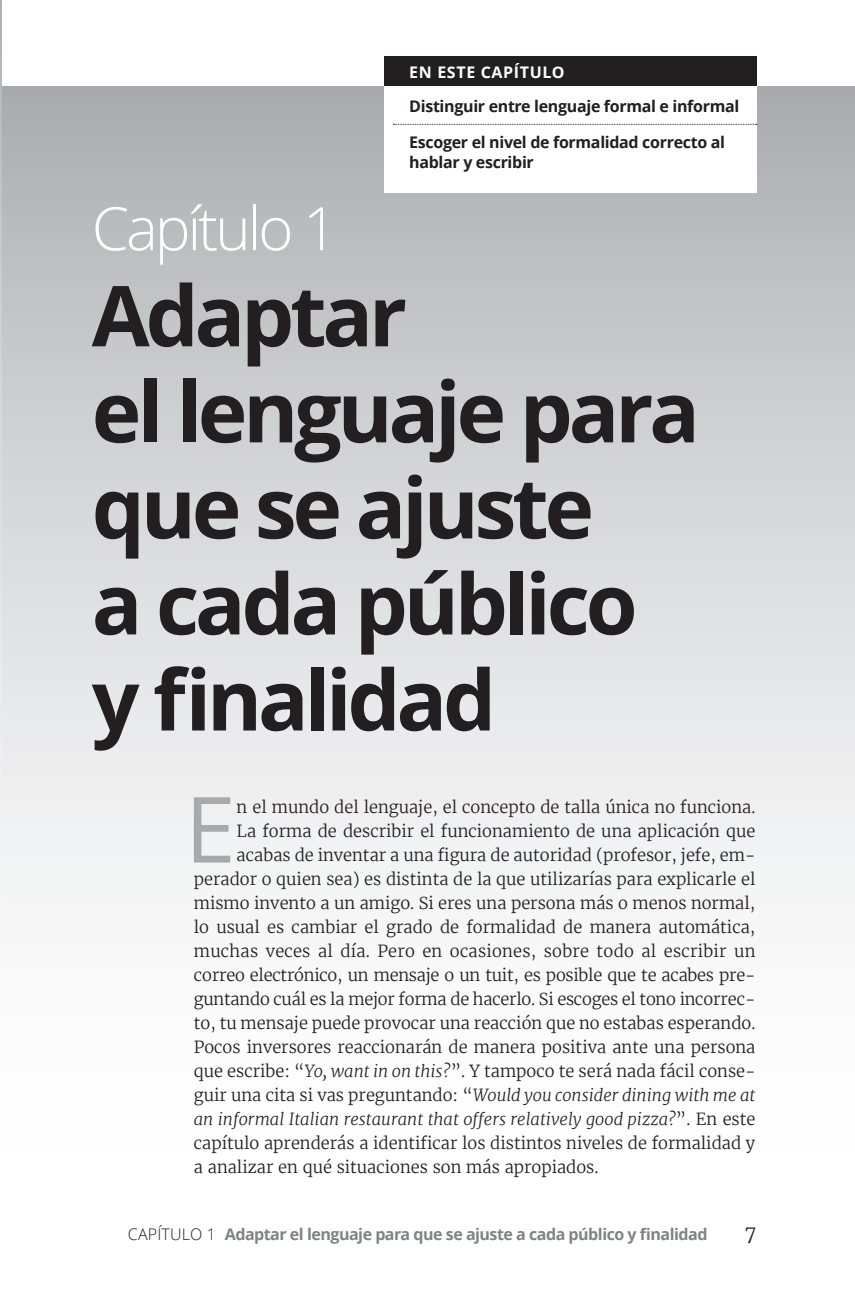
<style>
.page{position:relative;width:855px;height:1307px;background:#fff}
.page>*{position:absolute;margin:0;border:0;box-sizing:border-box;transform-origin:0 0}
.t1{font:91.4px "Open Sans";color:#a8a9ad}
.t2{font:700 84px/96px "Open Sans";letter-spacing:-.05em;color:#231f20}
.t3{font:300 60px "Open Sans";letter-spacing:-.05em;color:#fff}
.t4{font:20px "Merriweather Light EB";color:#231f20}
.t5{font:16.4px/24px "Merriweather Light EB";color:#231f20;text-align:right}
.t6{font:16.4px/24px "Merriweather Light Italic EB";color:#231f20}
.t7{font:16px "Open Sans Bold EB";letter-spacing:-.03em;color:#808285}
.t8{font:700 16px/20px "Open Sans";letter-spacing:-.02em;color:#231f20}
.t9{font:16px "Open Sans Bold EB";letter-spacing:-.02em;color:#231f20}
.t10{font:16px "Open Sans Bold EB";letter-spacing:.04em;color:#fff}
.s1{font-family:"Merriweather Light Italic EB"}
.s2{font-family:"Merriweather Light EB"}
.s3{font-family:"Open Sans";font-weight:300;color:#231f20}
</style>
<div class="page">
<div style="left:2px;top:87px;width:852px;height:1124px;background:linear-gradient(to bottom,#b2b4b7,#fff)"></div>
<svg style="left:0;top:3px;width:2px;height:875px;background:#d5d6d8"></svg>
<div style="left:384px;top:57px;width:372px;height:30px;background:#231f20"></div>
<div style="left:384px;top:87px;width:372px;height:106px;background:#fff"></div>
<svg style="left:393px;top:124px;width:364px;height:1px"></svg>
<p class="t10" style="left:409px;top:61px;width:157px">EN ESTE CAPÍTULO</p>
<p class="t9" style="left:409px;top:95px;width:331px">Distinguir entre lenguaje formal e informal</p>
<p class="t8" style="left:409px;top:132px;width:317px">Escoger el nivel de formalidad correcto al hablar y escribir</p>
<h3 class="t3" style="left:92px;top:187px;width:247px">Capítulo 1</h3>
<h2 class="t2" style="left:92px;top:266px;width:609px">Adaptar<br>el lenguaje para que se ajuste<br>a cada público y finalidad</h2>
<h1 class="t1" style="left:185px;top:766px;width:52px">E</h1>
<p class="t5" style="left:194px;top:794px;width:563px">n el mundo del lenguaje, el concepto de talla única no funciona.<br>La forma de describir el funcionamiento de una aplicación que acabas de inventar a una figura de autoridad (profesor, jefe, em&shy;perador o quien sea) es distinta de la que utilizarías para explicarle el mismo invento a un amigo. Si eres una persona más o menos normal, lo usual es cambiar el grado de formalidad de manera automática, muchas veces al día. Pero en ocasiones, sobre todo al escribir un correo electrónico, un mensaje o un tuit, es posible que te acabes pre&shy;guntando cuál es la mejor forma de hacerlo. Si escoges el tono incorrec&shy;to, tu mensaje puede provocar una reacción que no estabas esperando.<br>Pocos inversores reaccionarán de manera positiva ante una persona que escribe: “<span class="s1">Yo, want in on this?</span>”. Y tampoco te será nada fácil conse-</p>
<p class="t6" style="left:194px;top:1083px;width:563px"><span class="s2">guir una cita si vas preguntando: “</span>Would you consider dining with me at an informal Italian restaurant that offers relatively good pizza?<span class="s2">”. En este</span></p>
<p class="t5" style="left:194px;top:1131px;width:563px;text-align:left">capítulo aprenderás a identificar los distintos niveles de formalidad y a analizar en qué situaciones son más apropiados.</p>
<p class="t7" style="left:128px;top:1222px;width:581px"><span class="s3">CAPÍTULO 1</span> Adaptar el lenguaje para que se ajuste a cada público y finalidad</p>
<p class="t4" style="left:744px;top:1219px;width:13px">7</p>
</div>
